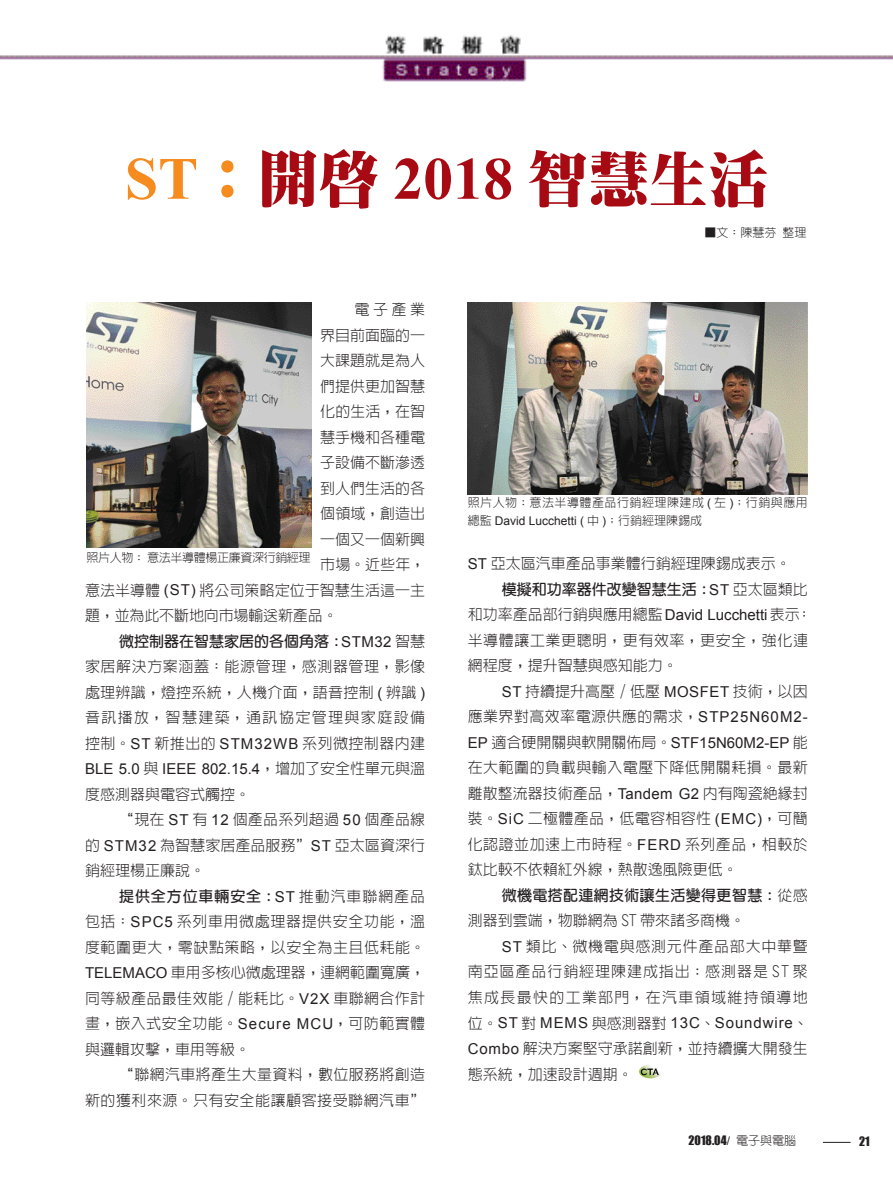
<style>
.page{position:relative;width:893px;height:1191px;background:#fff}
.page>*{position:absolute;margin:0;border:0;box-sizing:border-box;transform-origin:0 0}
.大標題{font:900 60px "Inn Ming";color:#a70a12}
.說明文字{font:300 15px/25.5px "Lin Gothic";letter-spacing:.005em;color:#231f20;text-align:justify}
.說明文字-2{font:300 15px/25.5px "Lin Gothic";letter-spacing:.035em;color:#231f20;text-align:right}
.圖說{font:300 12px/17.7px "Lin Gothic";letter-spacing:.04em;color:#231f20}
.圖說-2{font:300 12px "Lin Gothic";letter-spacing:-.03em;color:#231f20}
.t1{font:12px "Impact";color:#231f20}
.s1{font-family:"Times New Roman";font-weight:700;color:#f68b1f}
.s2{color:#f68b1f}
.s3{font-family:"Times New Roman";font-weight:700}
.s4{font-family:"Arial";font-weight:400}
.s5{font-family:"Yen Round";font-weight:700}
.s6{font-family:"Arial"}
.s7{font-family:"New Gothic";font-weight:300}
</style>
<div class="page">
<img style="left:18px;top:35px;width:875px;height:47px">
<svg style="left:823px;top:1142px;width:28px;height:1px"></svg>
<img style="left:638px;top:1065px;width:23px;height:14px">
<img style="left:86px;top:302px;width:226px;height:245px">
<img style="left:468px;top:302px;width:340px;height:193px">
<p class="大標題" style="left:125px;top:147px;width:645px"><span class="s1">ST</span><span class="s2">：</span>開啟 <span class="s3">2018</span> 智慧生活</p>
<p class="圖說" style="left:704px;top:224px;width:104px">■文：陳慧芬 整理</p>
<p class="說明文字" style="left:354px;top:297px;width:72px">電子產業</p>
<p class="說明文字" style="left:320px;top:322px;width:106px">界目前面臨的一</p>
<p class="說明文字" style="left:320px;top:348px;width:106px">大課題就是為人</p>
<p class="說明文字" style="left:320px;top:373px;width:106px">們提供更加智慧</p>
<p class="說明文字" style="left:320px;top:399px;width:106px">化的生活，在智</p>
<p class="說明文字" style="left:320px;top:424px;width:106px">慧手機和各種電</p>
<p class="說明文字" style="left:320px;top:450px;width:106px">子設備不斷滲透</p>
<p class="說明文字" style="left:320px;top:475px;width:106px">到人們生活的各</p>
<p class="說明文字" style="left:320px;top:501px;width:106px">個領域，創造出</p>
<p class="說明文字" style="left:320px;top:526px;width:106px">一個又一個新興</p>
<p class="說明文字" style="left:320px;top:552px;width:106px">市場。近些年，</p>
<p class="說明文字" style="left:85px;top:577px;width:342px">意法半導體 <span class="s4">(ST)</span> 將公司策略定位于智慧生活這一主</p>
<p class="說明文字" style="left:85px;top:603px;width:254px">題，並為此不斷地向市場輸送新產品。</p>
<p class="說明文字" style="left:85px;top:628px;width:342px;text-indent:34px"><span class="s5">微控制器在智慧家居的各個角落 :</span><span class="s4">STM32</span> 智慧家居解決方案涵蓋：能源管理，感測器管理，影像處理辨識，燈控系統，人機介面，語音控制 <span class="s4">(</span> 辨識 <span class="s4">)</span>音訊播放，智慧建築，通訊協定管理與家庭設備控制。<span class="s4">ST</span> 新推出的 <span class="s4">STM32WB</span> 系列微控制器內建<span class="s4">BLE 5.0</span> 與 <span class="s4">IEEE 802.15.4</span>，增加了安全性單元與溫度感測器與電容式觸控。</p>
<p class="說明文字" style="left:85px;top:807px;width:342px;text-indent:34px">“現在 <span class="s4">ST</span> 有 <span class="s4">12</span> 個產品系列超過 <span class="s4">50</span> 個產品線的 <span class="s4">STM32</span> 為智慧家居產品服務”<span class="s4">ST</span> 亞太區資深行銷經理楊正廉說。</p>
<p class="說明文字" style="left:85px;top:883px;width:342px;text-indent:34px"><span class="s5">提供全方位車輛安全 :</span><span class="s4">ST</span> 推動汽車聯網產品包括：<span class="s4">SPC5</span> 系列車用微處理器提供安全功能，溫度範圍更大，零缺點策略，以安全為主且低耗能。<span class="s4">TELEMACO</span> 車用多核心微處理器，連網範圍寬廣，同等級產品最佳效能 / 能耗比。<span class="s4">V2X</span> 車聯網合作計畫，嵌入式安全功能。<span class="s4">Secure MCU</span>，可防範實體與邏輯攻擊，車用等級。</p>
<p class="說明文字-2" style="left:85px;top:1062px;width:342px">“聯網汽車將產生大量資料，數位服務將創造<br>新的獲利來源。只有安全能讓顧客接受聯網汽車”</p>
<p class="圖說-2" style="left:86px;top:551px;width:226px">照片人物 : 意法半導體楊正廉資深行銷經理</p>
<p class="圖說" style="left:468px;top:494px;width:342px">照片人物 : 意法半導體產品行銷經理陳建成 <span class="s4">(</span> 左 <span class="s4">)</span>；行銷與應用總監 <span class="s4">David Lucchetti (</span> 中 <span class="s4">)</span>；行銷經理陳錫成</p>
<p class="說明文字" style="left:468px;top:551px;width:324px"><span class="s4">ST</span> 亞太區汽車產品事業體行銷經理陳錫成表示。</p>
<p class="說明文字" style="left:468px;top:576px;width:345px;text-align:left;text-indent:34px"><span class="s5">模擬和功率器件改變智慧生活 :</span><span class="s4">ST</span> 亞太區類比和功率產品部行銷與應用總監<span class="s4">David Lucchetti</span>表示：半導體讓工業更聰明，更有效率，更安全，強化連網程度，提升智慧與感知能力。</p>
<p class="說明文字" style="left:468px;top:678px;width:342px;text-indent:34px"><span class="s4">ST</span> 持續提升高壓 / 低壓 <span class="s4">MOSFET</span> 技術，以因應業界對高效率電源供應的需求，<span class="s4">STP25N60M2- EP</span> 適合硬開關與軟開關佈局。<span class="s4">STF15N60M2-EP</span> 能在大範圍的負載與輸入電壓下降低開關耗損。最新離散整流器技術產品，<span class="s4">Tandem G2</span> 內有陶瓷絕緣封裝。<span class="s4">SiC</span> 二極體產品，低電容相容性 <span class="s4">(EMC)</span>，可簡化認證並加速上市時程。<span class="s4">FERD</span> 系列產品，相較於鈦比較不依賴紅外線，熱散逸風險更低。</p>
<p class="說明文字" style="left:468px;top:882px;width:342px;text-indent:34px"><span class="s5">微機電搭配連網技術讓生活變得更智慧 :</span> 從感測器到雲端，物聯網為 ST 帶來諸多商機。</p>
<p class="說明文字" style="left:468px;top:933px;width:342px;text-indent:34px"><span class="s4">ST</span> 類比、微機電與感測元件產品部大中華暨南亞區產品行銷經理陳建成指出 : 感測器是 ST 聚焦成長最快的工業部門，在汽車領域維持領導地位。<span class="s4">ST</span> 對 <span class="s4">MEMS</span> 與感測器對 <span class="s4">13C</span>、<span class="s4">Soundwire</span>、<span class="s4">Combo</span> 解決方案堅守承諾創新，並持續擴大開發生態系統，加速設計週期。</p>
<p class="t1" style="left:689px;top:1131px;width:109px">2018.04<span class="s6">/</span> <span class="s7">電子與電腦</span></p>
<p class="t1" style="left:859px;top:1132px;width:12px">21</p>
</div>
